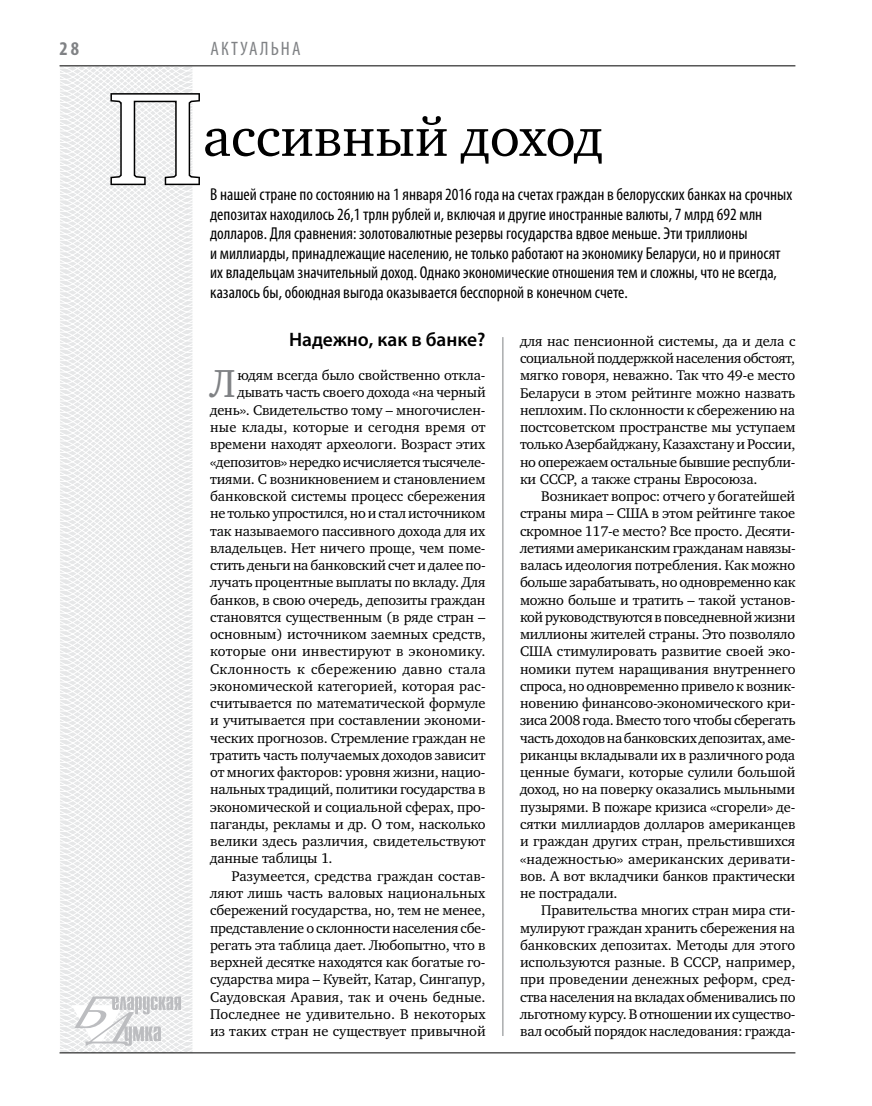
<style>
.page{position:relative;width:872px;height:1106px;background:#fff}
.page>*{position:absolute;margin:0;border:0;box-sizing:border-box;transform-origin:0 0}
.t1{font:132.6px "Charter C";color:#fff}
.t2{font:55.5px "Charter C";color:#000}
.t3{font:40.05px "Charter C";color:#808285}
.t4{font:600 19.5px "Myriad Pro";color:#000}
.t5{font:condensed 19.5px "Myriad Pro";letter-spacing:.13em;color:#808285}
.t6{font:700 condensed 19.5px "Myriad Pro";color:#808285}
.t7{font:condensed 17.25px/19.5px "Myriad Pro";color:#000}
.t8{font:14.4px/17.2px "Charter C";letter-spacing:-.01em;color:#000;text-align:justify}
.t9{font:14.4px "Charter C";letter-spacing:.01em;color:#000}
.t10{font:14.4px "Charter C";letter-spacing:.02em;color:#000}
</style>
<div class="page">
<svg style="left:59px;top:65px;width:192px;height:989px"></svg>
<hr style="left:60px;top:1052px;width:735px;height:1px;background:#000">
<svg style="left:71px;top:996px;width:110px;height:53px"></svg>
<hr style="left:60px;top:65px;width:735px;height:1px;background:#000">
<hr style="left:502px;top:337px;width:1px;height:699px;background:#808285">
<svg style="left:109px;top:92px;width:92px;height:95px"></svg>
<h3 class="t6" style="left:60px;top:37px;width:21px">28</h3>
<h3 class="t5" style="left:210px;top:37px;width:90px">Актуальна</h3>
<h1 class="t1" style="left:108px;top:65px;width:97px">П</h1>
<h2 class="t2" style="left:203px;top:106px;width:401px">ассивный доход</h2>
<p class="t7" style="left:210px;top:185px;width:583px">В нашей стране по состоянию на 1 января 2016 года на счетах граждан в белорусских банках на срочных депозитах находилось 26,1 трлн рублей и, включая и другие иностранные валюты, 7 млрд 692 млн долларов. Для сравнения: золотовалютные резервы государства вдвое меньше. Эти триллионы<br>и миллиарды, принадлежащие населению, не только работают на экономику Беларуси, но и приносят их владельцам значительный доход. Однако экономические отношения тем и сложны, что не всегда, казалось бы, обоюдная выгода оказывается бесспорной в конечном счете.</p>
<h3 class="t4" style="left:289px;top:327px;width:198px">Надежно, как в банке?</h3>
<h3 class="t3" style="left:210px;top:362px;width:27px">Л</h3>
<p class="t8" style="left:238px;top:367px;width:249px">юдям всегда было свойственно откла-</p>
<p class="t8" style="left:238px;top:384px;width:249px">дывать часть своего дохода «на черный</p>
<p class="t8" style="left:210px;top:401px;width:277px">день». Свидетельство тому – многочислен-</p>
<p class="t9" style="left:210px;top:419px;width:277px">ные клады, которые и сегодня время от</p>
<p class="t8" style="left:210px;top:436px;width:277px">времени находят археологи. Возраст этих</p>
<p class="t8" style="left:210px;top:453px;width:277px">«депозитов» нередко исчисляется тысячеле-</p>
<p class="t8" style="left:210px;top:470px;width:277px">тиями. С возникновением и становлением</p>
<p class="t8" style="left:210px;top:487px;width:277px">банковской системы процесс сбережения</p>
<p class="t8" style="left:210px;top:505px;width:277px">не только упростился, но и стал источником</p>
<p class="t8" style="left:210px;top:522px;width:277px">так называемого пассивного дохода для их</p>
<p class="t8" style="left:210px;top:539px;width:277px">владельцев. Нет ничего проще, чем поме-</p>
<p class="t8" style="left:210px;top:556px;width:277px">стить деньги на банковский счет и далее по-</p>
<p class="t8" style="left:210px;top:574px;width:277px">лучать процентные выплаты по вкладу. Для</p>
<p class="t8" style="left:210px;top:591px;width:277px">банков, в свою очередь, депозиты граждан</p>
<p class="t8" style="left:210px;top:608px;width:277px">становятся существенным (в ряде стран –</p>
<p class="t8" style="left:210px;top:625px;width:277px">основным) источником заемных средств,</p>
<p class="t9" style="left:210px;top:643px;width:277px">которые они инвестируют в экономику.</p>
<p class="t10" style="left:210px;top:660px;width:277px">Склонность к сбережению давно стала</p>
<p class="t8" style="left:210px;top:677px;width:277px">экономической категорией, которая рас-</p>
<p class="t8" style="left:210px;top:694px;width:277px">считывается по математической формуле</p>
<p class="t8" style="left:210px;top:712px;width:277px">и учитывается при составлении экономи-</p>
<p class="t8" style="left:210px;top:729px;width:277px">ческих прогнозов. Стремление граждан не</p>
<p class="t8" style="left:210px;top:746px;width:277px">тратить часть получаемых доходов зависит</p>
<p class="t8" style="left:210px;top:763px;width:277px">от многих факторов: уровня жизни, нацио-</p>
<p class="t8" style="left:210px;top:781px;width:277px">нальных традиций, политики государства в</p>
<p class="t8" style="left:210px;top:798px;width:277px">экономической и социальной сферах, про-</p>
<p class="t8" style="left:210px;top:815px;width:277px">паганды, рекламы и др. О том, насколько</p>
<p class="t8" style="left:210px;top:832px;width:277px">велики здесь различия, свидетельствуют</p>
<p class="t8" style="left:210px;top:850px;width:124px">данные таблицы 1.</p>
<p class="t8" style="left:231px;top:867px;width:255px">Разумеется, средства граждан состав-</p>
<p class="t8" style="left:210px;top:884px;width:277px">ляют лишь часть валовых национальных</p>
<p class="t8" style="left:210px;top:901px;width:277px">сбережений государства, но, тем не менее,</p>
<p class="t8" style="left:210px;top:919px;width:277px">представление о склонности населения сбе-</p>
<p class="t8" style="left:210px;top:936px;width:277px">регать эта таблица дает. Любопытно, что в</p>
<p class="t8" style="left:210px;top:953px;width:277px">верхней десятке находятся как богатые го-</p>
<p class="t8" style="left:210px;top:970px;width:277px">сударства мира – Кувейт, Катар, Сингапур,</p>
<p class="t8" style="left:210px;top:988px;width:277px">Саудовская Аравия, так и очень бедные.</p>
<p class="t8" style="left:210px;top:1005px;width:277px">Последнее не удивительно. В некоторых</p>
<p class="t8" style="left:210px;top:1022px;width:277px">из таких стран не существует привычной</p>
<p class="t8" style="left:520px;top:332px;width:277px">для нас пенсионной системы, да и дела с социальной поддержкой населения обстоят, мягко говоря, неважно. Так что 49-е место Беларуси в этом рейтинге можно назвать неплохим. По склонности к сбережению на постсоветском пространстве мы уступаем только Азербайджану, Казахстану и России, но опережаем остальные бывшие республи&shy;ки СССР, а также страны Евросоюза.</p>
<p class="t8" style="left:520px;top:488px;width:277px;text-indent:21px">Возникает вопрос: отчего у богатейшей страны мира – США в этом рейтинге такое скромное 117-е место? Все просто. Десяти&shy;летиями американским гражданам навязы&shy;валась идеология потребления. Как можно больше зарабатывать, но одновременно как можно больше и тратить – такой установ&shy;кой руководствуются в повседневной жизни миллионы жителей страны. Это позволяло США стимулировать развитие своей эко&shy;номики путем наращивания внутреннего спроса, но одновременно привело к возник&shy;новению финансово-экономического кри&shy;зиса 2008 года. Вместо того чтобы сберегать часть доходов на банковских депозитах, аме&shy;риканцы вкладывали их в различного рода ценные бумаги, которые сулили большой доход, но на поверку оказались мыльными пузырями. В пожаре кризиса «сгорели» де&shy;сятки миллиардов долларов американцев и граждан других стран, прельстившихся «надежностью» американских деривати&shy;вов. А вот вкладчики банков практически не пострадали.</p>
<p class="t8" style="left:520px;top:902px;width:277px;text-indent:21px">Правительства многих стран мира сти&shy;мулируют граждан хранить сбережения на банковских депозитах. Методы для этого используются разные. В СССР, например, при проведении денежных реформ, сред&shy;ства населения на вкладах обменивались по льготному курсу. В отношении их существо&shy;вал особый порядок наследования: гражда-</p>
</div>
